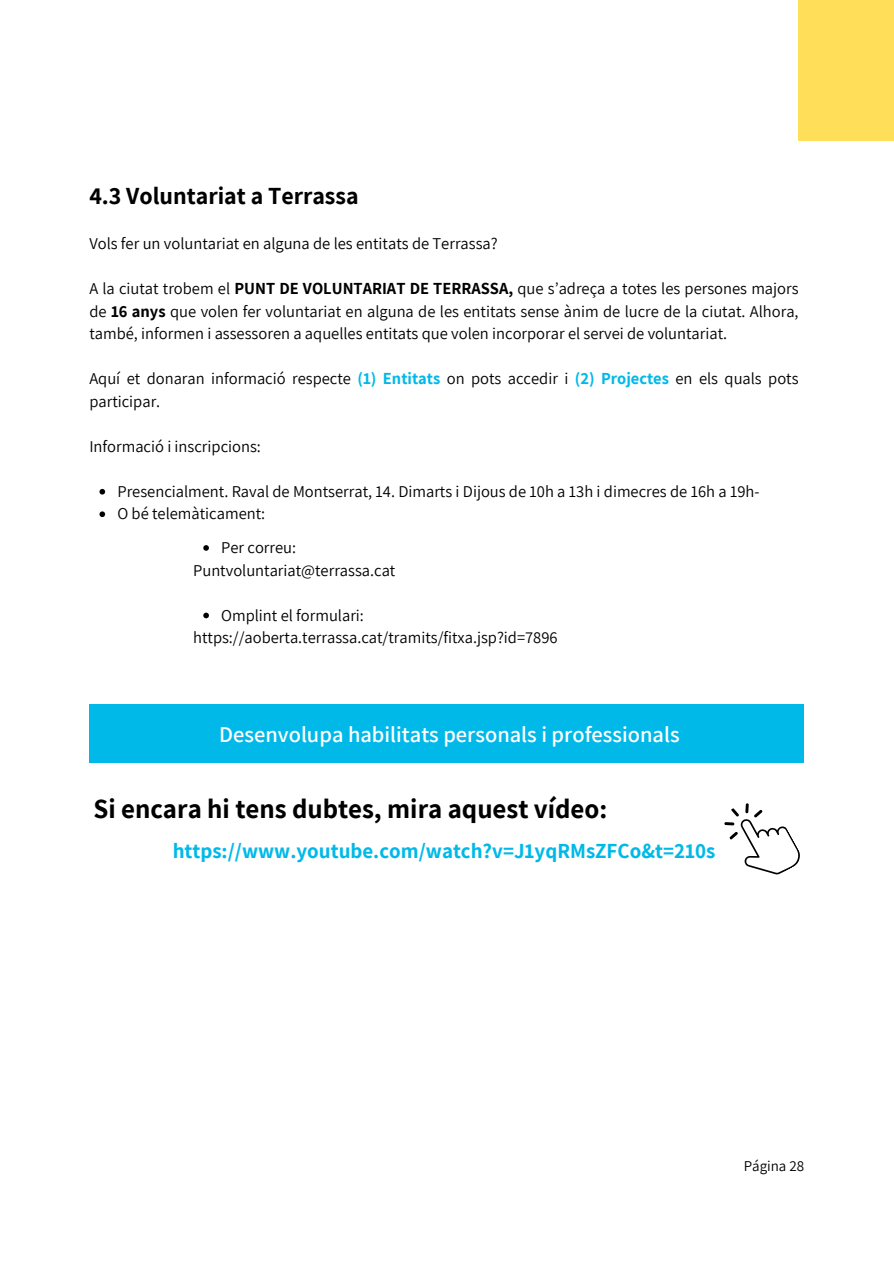
<style>
.page{position:relative;width:894px;height:1264px;background:#fff}
.page>*{position:absolute;margin:0;border:0;box-sizing:border-box;transform-origin:0 0}
.t1{font:700 27px "Assistant";color:#000}
.t2{font:700 24px "Assistant";color:#000}
.t3{font:600 22.5px "Assistant";color:#fff}
.t4{font:700 21px "Assistant";color:#00b9e9}
.t5{font:16.5px/22.5px "Assistant";color:#000}
.t6{font:15px "Assistant";color:#000}
.s1{font-weight:700}
.s2{font-weight:700;color:#00b9e9}
</style>
<div class="page">
<div style="left:798px;top:0;width:94px;height:141px;background:#ffde59"></div>
<svg style="left:99px;top:489px;width:6px;height:5px"></svg>
<svg style="left:99px;top:511px;width:6px;height:6px"></svg>
<div style="left:89px;top:704px;width:715px;height:59px;background:#00b9e9"></div>
<svg style="left:203px;top:545px;width:6px;height:5px"></svg>
<svg style="left:203px;top:612px;width:6px;height:6px"></svg>
<svg style="left:724px;top:803px;width:76px;height:72px"></svg>
<h2 class="t2" style="left:89px;top:179px;width:271px">4.3 Voluntariat a Terrassa</h2>
<p class="t5" style="left:89px;top:232px;width:410px">Vols fer un voluntariat en alguna de les entitats de Terrassa?</p>
<p class="t5" style="left:89px;top:277px;width:710px;text-align:justify">A la ciutat trobem el <span class="s1">PUNT DE VOLUNTARIAT DE TERRASSA,</span> que s’adreça a totes les persones majors de <span class="s1">16 anys</span> que volen fer voluntariat en alguna de les entitats sense ànim de lucre de la ciutat. Alhora, també, informen i assessoren a aquelles entitats que volen incorporar el servei de voluntariat.</p>
<p class="t5" style="left:89px;top:367px;width:710px">Aquí et donaran informació respecte <span class="s2">(1) Entitats</span> on pots accedir i <span class="s2">(2) Projectes</span> en els quals pots participar.</p>
<p class="t5" style="left:89px;top:434px;width:173px">Informació i inscripcions:</p>
<p class="t5" style="left:117px;top:479px;width:643px">Presencialment. Raval de Montserrat, 14. Dimarts i Dijous de 10h a 13h i dimecres de 16h a 19h-<br>O bé telemàticament:</p>
<p class="t5" style="left:193px;top:535px;width:204px;text-indent:28px">Per correu:<br>Puntvoluntariat@terrassa.cat</p>
<p class="t5" style="left:193px;top:603px;width:366px;text-indent:28px">Omplint el formulari: https://aoberta.terrassa.cat/tramits/fitxa.jsp?id=7896</p>
<h3 class="t3" style="left:219px;top:719px;width:462px">Desenvolupa habilitats personals i professionals</h3>
<h1 class="t1" style="left:93px;top:790px;width:515px">Si encara hi tens dubtes, mira aquest vídeo:</h1>
<p class="t4" style="left:173px;top:836px;width:544px">https://www.youtube.com/watch?v=J1yqRMsZFCo&amp;t=210s</p>
<p class="t6" style="left:743px;top:1155px;width:62px">Página 28</p>
</div>
